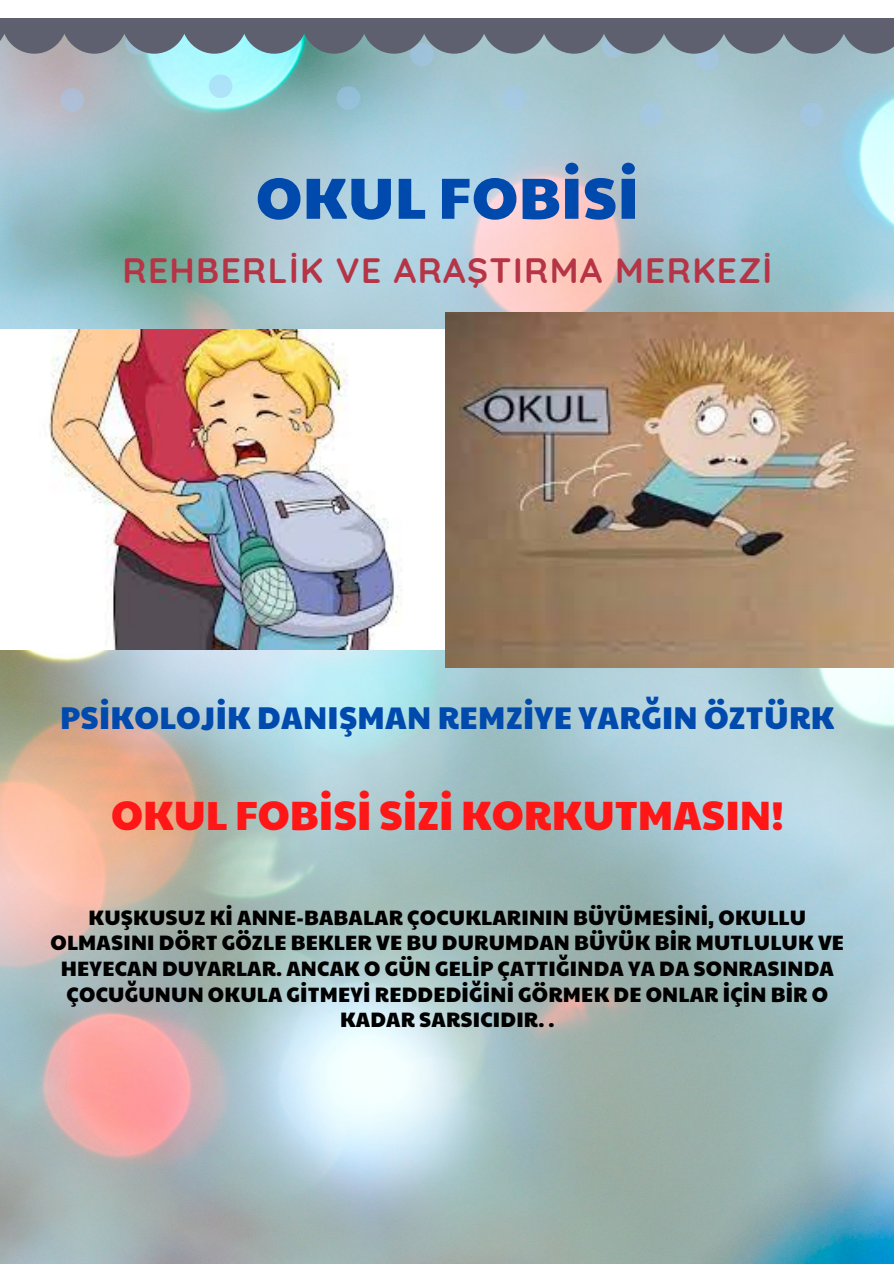
<style>
.page{position:relative;width:894px;height:1264px;background:#fff}
.page>*{position:absolute;margin:0;border:0;box-sizing:border-box;transform-origin:0 0}
.t1{font:58.05px "Paytone One";letter-spacing:.01em;color:#004aad}
.t2{font:40.2px "Paytone One";color:#ff1616}
.t3{font:700 35.1px "Quicksand";letter-spacing:.04em;color:#b53546}
.t4{font:30.9px "Paytone One";letter-spacing:.01em;color:#004aad}
.t5{font:20.4px/25.7px "Paytone One";letter-spacing:.01em;color:#000;text-align:center}
</style>
<div class="page">
<img style="left:0;top:54px;width:893px;height:1209px">
<svg style="left:502px;top:86px;width:24px;height:24px"></svg>
<svg style="left:601px;top:54px;width:24px;height:4px"></svg>
<svg style="left:800px;top:103px;width:23px;height:23px"></svg>
<svg style="left:209px;top:74px;width:23px;height:24px"></svg>
<svg style="left:695px;top:54px;width:23px;height:16px"></svg>
<svg style="left:60px;top:88px;width:24px;height:24px"></svg>
<svg style="left:410px;top:54px;width:23px;height:12px"></svg>
<svg style="left:336px;top:86px;width:24px;height:24px"></svg>
<svg style="left:639px;top:103px;width:23px;height:23px"></svg>
<svg style="left:125px;top:54px;width:24px;height:1px"></svg>
<svg style="left:0;top:18px;width:893px;height:36px;background:#68707d"></svg>
<img style="left:0;top:329px;width:445px;height:320px">
<img style="left:445px;top:312px;width:448px;height:355px">
<p class="t1" style="left:256px;top:154px;width:384px">OKUL FOBİSİ</p>
<p class="t3" style="left:122px;top:247px;width:651px">REHBERLİK VE ARAŞTIRMA MERKEZİ</p>
<p class="t4" style="left:60px;top:695px;width:775px">PSİKOLOJİK DANIŞMAN REMZİYE YARĞIN ÖZTÜRK</p>
<p class="t2" style="left:111px;top:785px;width:673px">OKUL FOBİSİ SİZİ KORKUTMASIN!</p>
<p class="t5" style="left:51px;top:903px;width:794px">KUŞKUSUZ Kİ ANNE-BABALAR ÇOCUKLARININ BÜYÜMESİNİ, OKULLU OLMASINI DÖRT GÖZLE BEKLER VE BU DURUMDAN BÜYÜK BİR MUTLULUK VE HEYECAN DUYARLAR. ANCAK O GÜN GELİP ÇATTIĞINDA YA DA SONRASINDA ÇOCUĞUNUN OKULA GİTMEYİ REDDEDİĞİNİ GÖRMEK DE ONLAR İÇİN BİR O KADAR SARSICIDIR. .</p>
</div>
